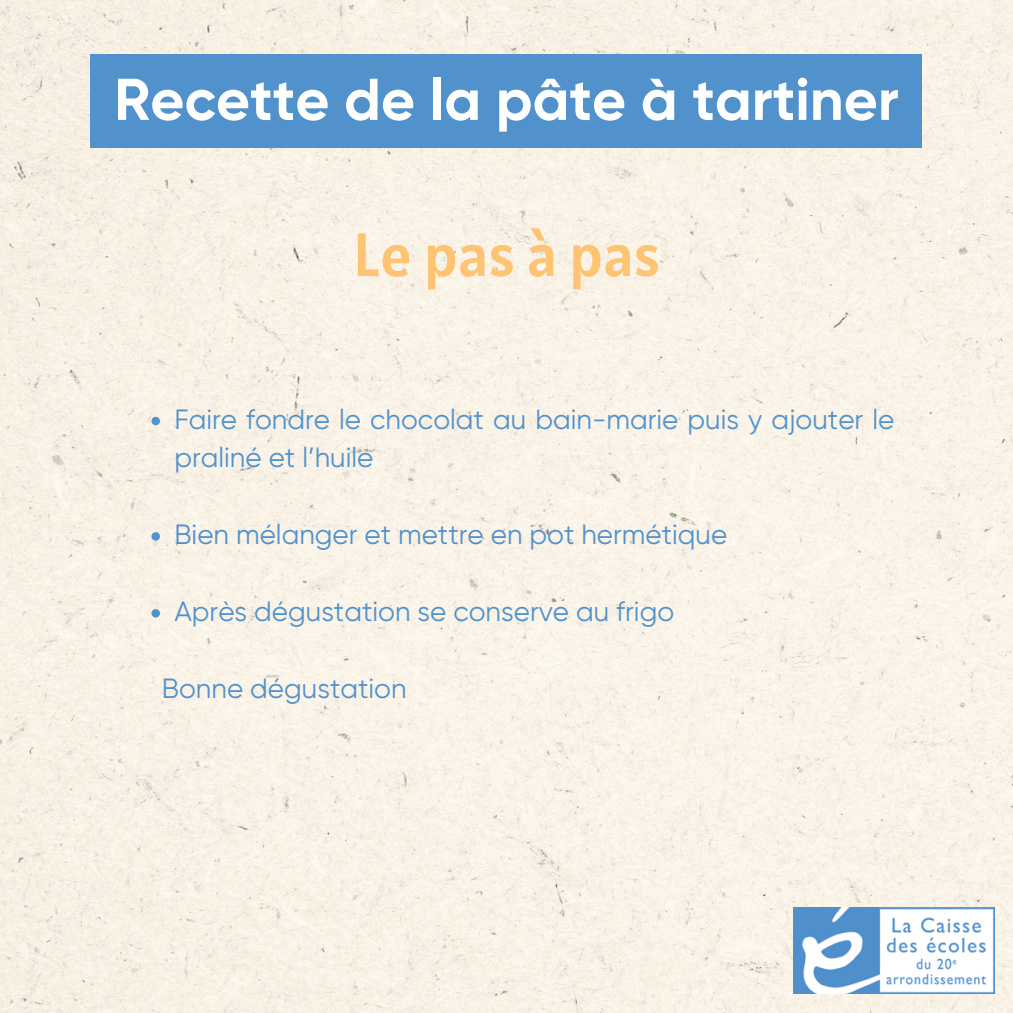
<style>
.page{position:relative;width:1013px;height:1013px;background:#fff}
.page>*{position:absolute;margin:0;border:0;box-sizing:border-box;transform-origin:0 0}
.t1{font:61.25px "Alatsi";color:#ffc473}
.t2{font:700 58.75px "Gilroy";color:#fff}
.t3{font:27.75px/38.5px "Gilroy";color:#5191cc}
</style>
<div class="page">
<div style="left:0;top:0;width:1012px;height:1012px;background:#faf2e6"></div>
<div style="left:91px;top:54px;width:831px;height:94px;background:#5191cc"></div>
<img style="left:793px;top:907px;width:201px;height:86px">
<svg style="left:151px;top:417px;width:9px;height:8px"></svg>
<svg style="left:151px;top:532px;width:9px;height:8px"></svg>
<svg style="left:151px;top:609px;width:9px;height:8px"></svg>
<h2 class="t2" style="left:114px;top:64px;width:786px">Recette de la pâte à tartiner</h2>
<h1 class="t1" style="left:353px;top:215px;width:309px">Le pas à pas</h1>
<p class="t3" style="left:174px;top:400px;width:721px">Faire fondre le chocolat au bain-marie puis y ajouter le praliné et l’huile</p>
<p class="t3" style="left:174px;top:515px;width:554px">Bien mélanger et mettre en pot hermétique</p>
<p class="t3" style="left:174px;top:592px;width:501px">Après dégustation se conserve au frigo</p>
<p class="t3" style="left:162px;top:669px;width:246px">Bonne dégustation</p>
</div>
